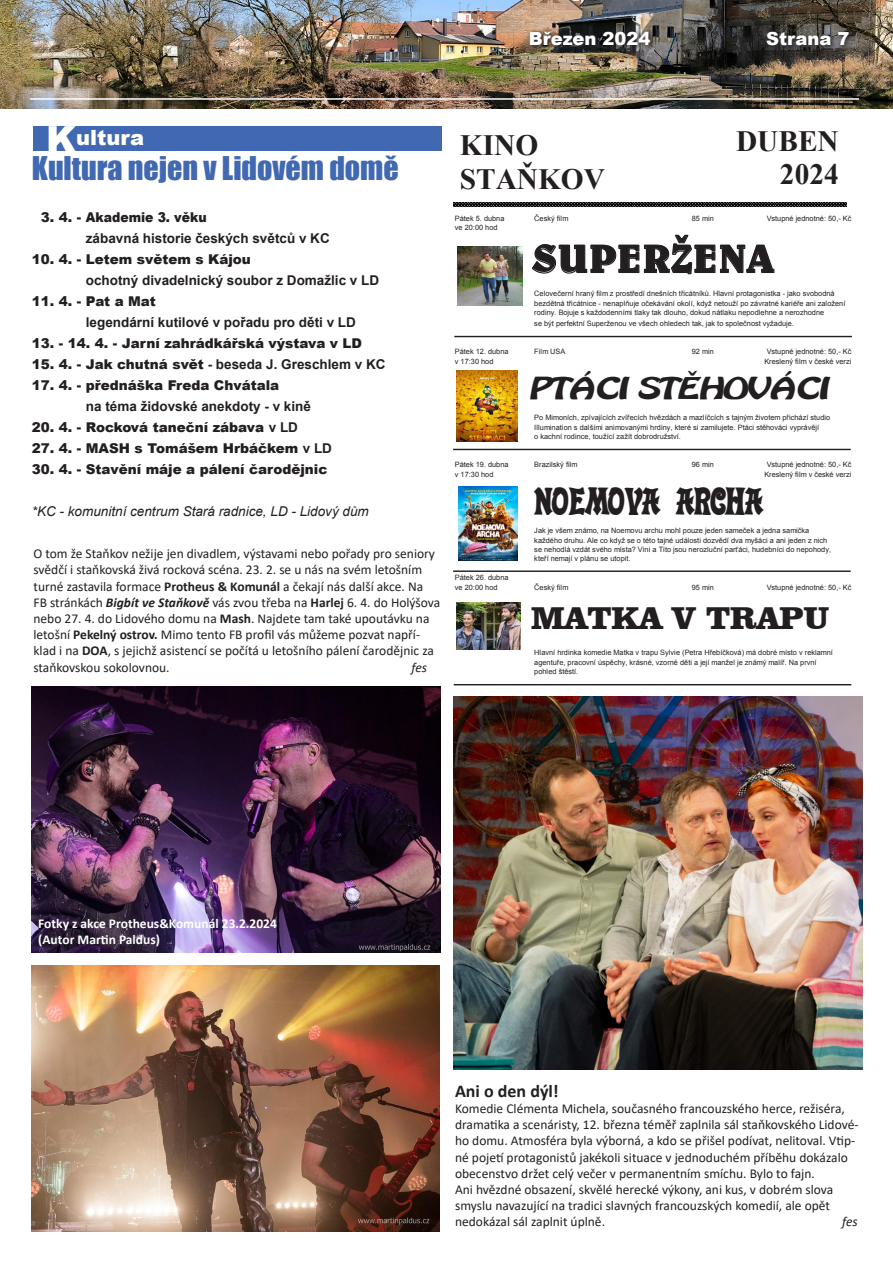
<style>
.page{position:relative;width:893px;height:1263px;background:#fff}
.page>*{position:absolute;margin:0;border:0;box-sizing:border-box;transform-origin:0 0}
.t1{font:39.75px "Belwe Bd BT";color:#231f20}
.t2{font:32.4px "Alibi";color:#231f20}
.t3{font:32.4px "Clarendon Blk BT";color:#231f20}
.t4{font:30px "Impact";color:#4168b2}
.t5{font:700 29.4px/33.9px "Times New Roman CE";color:#231f20}
.t6{font:26.4px "Batavia";color:#231f20}
.t7{font:900 21px "Arial";color:#fff}
.t8{font:900 18px "Arial";color:#fff}
.t9{font:700 18px "Calibri";color:#231f20}
.t10{font:13.5px/16.2px "Calibri";color:#231f20}
.t11{font:700 13.5px/21px "Arial";color:#231f20}
.t12{font:900 13.5px "Arial";color:#231f20}
.t13{font:700 13.5px "Calibri";color:#fff}
.t14{font:italic 13.5px "Arial";color:#231f20}
.t15{font:italic 13.5px "Calibri";letter-spacing:-.01em;color:#231f20}
.t16{font:7.35px/9.4px "Arial CE";letter-spacing:.005em;color:#231f20}
.s1{font-size:36px}
.s2{font-weight:900}
.s3{font-weight:700}
.s4{font-weight:700;font-style:italic}
</style>
<div class="page">
<img style="left:0;top:0;width:893px;height:109px">
<svg style="left:764px;top:30px;width:90px;height:21px;background:#423f3e"></svg>
<svg style="left:527px;top:29px;width:129px;height:22px;background:#3f3a36"></svg>
<hr style="left:30px;top:98px;width:829px;height:2px;background:#fff">
<div style="left:33px;top:126px;width:409px;height:25px;background:#4168b2"></div>
<hr style="left:453px;top:202px;width:393px;height:2px;background:#bfbfbf">
<hr style="left:453px;top:205px;width:394px;height:1px;background:#bfbfbf">
<hr style="left:453px;top:449px;width:398px;height:1px;background:#231f20">
<hr style="left:453px;top:570px;width:398px;height:2px;background:#231f20">
<hr style="left:454px;top:684px;width:397px;height:1px;background:#231f20">
<hr style="left:454px;top:336px;width:398px;height:1px;background:#231f20">
<img style="left:458px;top:247px;width:64px;height:58px">
<img style="left:459px;top:486px;width:58px;height:75px">
<img style="left:457px;top:603px;width:63px;height:46px">
<img style="left:457px;top:370px;width:60px;height:72px">
<img style="left:32px;top:965px;width:407px;height:266px">
<img style="left:32px;top:686px;width:408px;height:266px">
<img style="left:454px;top:697px;width:408px;height:372px">
<p class="t8" style="left:529px;top:25px;width:123px">Březen 2024</p>
<p class="t8" style="left:766px;top:26px;width:85px">Strana 7</p>
<p class="t7" style="left:46px;top:122px;width:100px"><span class="s1">K</span>ultura</p>
<p class="t4" style="left:32px;top:145px;width:368px">Kultura nejen v Lidovém domě</p>
<p class="t12" style="left:41px;top:208px;width:167px">3. 4. - Akademie 3. věku</p>
<p class="t11" style="left:86px;top:228px;width:245px">zábavná historie českých světců v KC</p>
<p class="t11" style="left:86px;top:249px;width:295px;text-indent:-54px"><span class="s2">10. 4. - Letem světem s Kájou<br></span>ochotný divadelnický soubor z Domažlic v LD</p>
<p class="t12" style="left:32px;top:292px;width:125px">11. 4. - Pat a Mat</p>
<p class="t11" style="left:86px;top:312px;width:272px">legendární kutilové v pořadu pro děti v LD</p>
<p class="t12" style="left:32px;top:334px;width:332px">13. - 14. 4. - Jarní zahrádkářská výstava v LD</p>
<p class="t11" style="left:32px;top:354px;width:355px"><span class="s2">15. 4. - Jak chutná svět</span> - beseda J. Greschlem v KC</p>
<p class="t12" style="left:32px;top:376px;width:249px">17. 4. - přednáška Freda Chvátala</p>
<p class="t11" style="left:86px;top:396px;width:227px">na téma židovské anekdoty - v kině</p>
<p class="t12" style="left:32px;top:418px;width:268px">20. 4. - Rocková taneční zábava <span class="s3">v LD</span></p>
<p class="t12" style="left:32px;top:439px;width:302px">27. 4. - MASH s Tomášem Hrbáčkem <span class="s3">v LD</span></p>
<p class="t12" style="left:32px;top:460px;width:297px">30. 4. - Stavění máje a pálení čarodějnic</p>
<p class="t14" style="left:32px;top:503px;width:338px">*KC - komunitní centrum Stará radnice, LD - Lidový dům</p>
<p class="t10" style="left:33px;top:545px;width:403px">O tom že Staňkov nežije jen divadlem, výstavami nebo pořady pro seniory svědčí i staňkovská živá rocková scéna. 23. 2. se u nás na svém letošním turné zastavila formace <span class="s3">Protheus &amp; Komunál</span> a čekají nás další akce. Na</p>
<p class="t10" style="left:33px;top:594px;width:408px">FB stránkách <span class="s4">Bigbít ve Staňkově</span> vás zvou třeba na <span class="s3">Harlej</span> 6. 4. do Holýšova nebo 27. 4. do Lidového domu na <span class="s3">Mash</span>. Najdete tam také upoutávku na letošní <span class="s3">Pekelný ostrov.</span> Mimo tento FB profil vás můžeme pozvat napří&shy;klad i na <span class="s3">DOA</span>, s jejichž asistencí se počítá u letošního pálení čarodějnic za staňkovskou sokolovnou.</p>
<p class="t15" style="left:411px;top:658px;width:17px">fes</p>
<p class="t5" style="left:460px;top:127px;width:147px">KINO<br>STAŇKOV</p>
<p class="t5" style="left:736px;top:123px;width:104px;text-align:right">DUBEN<br>2024</p>
<p class="t16" style="left:455px;top:214px;width:51px">Pátek 5. dubna</p>
<p class="t16" style="left:534px;top:214px;width:36px">Český film</p>
<p class="t16" style="left:692px;top:214px;width:24px">85 min</p>
<p class="t16" style="left:767px;top:214px;width:86px">Vstupné jednotné: 50,- Kč</p>
<p class="t16" style="left:455px;top:223px;width:44px">ve 20:00 hod</p>
<p class="t1" style="left:532px;top:234px;width:243px">SUPERŽENA</p>
<p class="t16" style="left:534px;top:289px;width:313px">Celovečerní hraný film z prostředí dnešních třicátníků. Hlavní protagonistka - jako svobodná bezdětná třicátnice - nenaplňuje očekávání okolí, když netouží po závratné kariéře ani založení rodiny. Bojuje s každodenními tlaky tak dlouho, dokud nátlaku nepodlehne a nerozhodne</p>
<p class="t16" style="left:534px;top:319px;width:261px">se být perfektní Superženou ve všech ohledech tak, jak to společnost vyžaduje.</p>
<p class="t16" style="left:455px;top:347px;width:55px">Pátek 12. dubna</p>
<p class="t16" style="left:534px;top:347px;width:33px">Film USA</p>
<p class="t16" style="left:692px;top:347px;width:24px">92 min</p>
<p class="t16" style="left:767px;top:347px;width:86px">Vstupné jednotné: 50,- Kč</p>
<p class="t16" style="left:455px;top:356px;width:40px">v 17:30 hod</p>
<p class="t16" style="left:764px;top:356px;width:88px">Kreslený film v české verzi</p>
<p class="t6" style="left:532px;top:369px;width:301px">PTÁCI STĚHOVÁCI</p>
<p class="t16" style="left:534px;top:413px;width:297px">Po Mimoních, zpívajících zvířecích hvězdách a mazlíčcích s tajným životem přichází studio<br>Illumination s dalšími animovanými hrdiny, které si zamilujete. Ptáci stěhováci vyprávějí<br>o kachní rodince, toužící zažít dobrodružství.</p>
<p class="t16" style="left:455px;top:460px;width:55px">Pátek 19. dubna</p>
<p class="t16" style="left:534px;top:460px;width:45px">Brazilský film</p>
<p class="t16" style="left:692px;top:460px;width:24px">96 min</p>
<p class="t16" style="left:767px;top:460px;width:86px">Vstupné jednotné: 50,- Kč</p>
<p class="t16" style="left:455px;top:469px;width:40px">v 17:30 hod</p>
<p class="t16" style="left:764px;top:469px;width:88px">Kreslený film v české verzi</p>
<p class="t2" style="left:535px;top:480px;width:230px">NOEMOVA ARCHA</p>
<p class="t16" style="left:534px;top:526px;width:298px">Jak je všem známo, na Noemovu archu mohl pouze jeden sameček a jedna samička každého druhu. Ale co když se o této tajné události dozvědí dva myšáci a ani jeden z nich se nehodlá vzdát svého místa? Vini a Tito jsou nerozluční parťáci, hudebníci do nepohody, kteří nemají v plánu se utopit.</p>
<p class="t16" style="left:455px;top:573px;width:55px">Pátek 26. dubna ve 20:00 hod</p>
<p class="t16" style="left:534px;top:582px;width:36px">Český film</p>
<p class="t16" style="left:692px;top:582px;width:24px">95 min</p>
<p class="t16" style="left:767px;top:582px;width:86px">Vstupné jednotné: 50,- Kč</p>
<p class="t3" style="left:531px;top:598px;width:299px">MATKA V TRAPU</p>
<p class="t16" style="left:534px;top:648px;width:300px">Hlavní hrdinka komedie Matka v trapu Sylvie (Petra Hřebíčková) má dobré místo v reklamní agentuře, pracovní úspěchy, krásné, vzorné děti a její manžel je známý malíř. Na první pohled štěstí.</p>
<p class="t13" style="left:38px;top:913px;width:240px">Fotky z akce Protheus&amp;Komunál 23.2.2024</p>
<p class="t13" style="left:38px;top:930px;width:123px">(Autor Martin Paldus)</p>
<p class="t9" style="left:455px;top:1078px;width:105px">Ani o den dýl!</p>
<p class="t10" style="left:455px;top:1100px;width:405px">Komedie Clémenta Michela, současného francouzského herce, režiséra, dramatika a scenáristy, 12. března téměř zaplnila sál staňkovského Lidové&shy;ho domu. Atmosféra byla výborná, a kdo se přišel podívat, nelitoval. Vtip&shy;né pojetí protagonistů jakékoli situace v jednoduchém příběhu dokázalo obecenstvo držet celý večer v permanentním smíchu. Bylo to fajn.</p>
<p class="t10" style="left:455px;top:1181px;width:380px">Ani hvězdné obsazení, skvělé herecké výkony, ani kus, v dobrém slova smyslu navazující na tradici slavných francouzských komedií, ale opět nedokázal sál zaplnit úplně.</p>
<p class="t15" style="left:842px;top:1212px;width:17px">fes</p>
</div>
